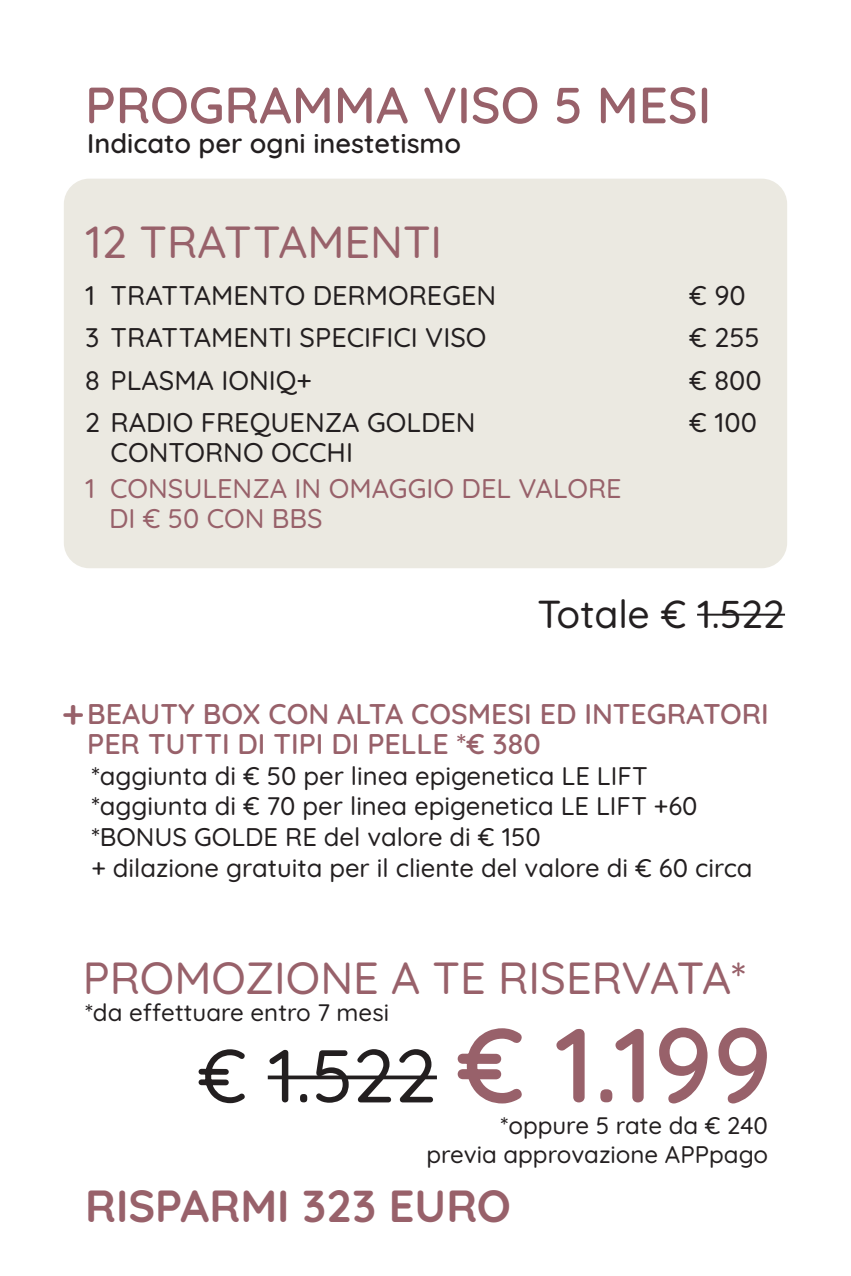
<style>
.page{position:relative;width:851px;height:1276px;background:#fff}
.page>*{position:absolute;margin:0;border:0;box-sizing:border-box;transform-origin:0 0}
.t1{font:500 75px "Quicksand";color:#231f20}
.t2{font:600 51px "Quicksand";color:#98616a}
.t3{font:500 45px "Quicksand";color:#98616a}
.t4{font:700 45px "Quicksand";color:#98616a}
.t5{font:500 39px "Quicksand";color:#231f20}
.t6{font:600 39px "Quicksand";color:#98616a}
.t7{font:600 28.5px/30px "Quicksand";color:#98616a}
.t8{font:500 27px "Quicksand";color:#231f20}
.t9{font:500 27px/30px "Quicksand";color:#98616a}
.t10{font:600 27px "Quicksand";color:#231f20}
.t11{font:500 25.5px/30.6px "Quicksand";color:#231f20}
.t12{font:500 24px/28.8px "Quicksand";color:#231f20;text-align:right}
.s1{font-weight:600;font-size:105px;color:#98616a}
</style>
<div class="page">
<div style="left:64px;top:179px;width:723px;height:389px;background:#ebe9e1;border-radius:26px"></div>
<svg style="left:268px;top:1075px;width:169px;height:4px"></svg>
<hr style="left:697px;top:613px;width:87px;height:2px;background:#231f20">
<p class="t2" style="left:85px;top:64px;width:627px">PROGRAMMA VISO 5 MESI</p>
<p class="t10" style="left:87px;top:122px;width:375px">Indicato per ogni inestetismo</p>
<p class="t3" style="left:85px;top:206px;width:358px">12 TRATTAMENTI</p>
<p class="t8" style="left:85px;top:274px;width:12px">1</p>
<p class="t8" style="left:111px;top:274px;width:387px">TRATTAMENTO DERMOREGEN</p>
<p class="t8" style="left:689px;top:274px;width:58px">€ 90</p>
<p class="t8" style="left:85px;top:316px;width:403px">3 TRATTAMENTI SPECIFICI VISO</p>
<p class="t8" style="left:689px;top:316px;width:72px">€ 255</p>
<p class="t8" style="left:85px;top:359px;width:228px">8 PLASMA IONIQ+</p>
<p class="t8" style="left:689px;top:359px;width:74px">€ 800</p>
<p class="t8" style="left:85px;top:401px;width:392px">2 RADIO FREQUENZA GOLDEN</p>
<p class="t8" style="left:111px;top:431px;width:244px">CONTORNO OCCHI</p>
<p class="t8" style="left:689px;top:401px;width:69px">€ 100</p>
<p class="t9" style="left:109px;top:470px;width:514px;text-indent:-24px">1 CONSULENZA IN OMAGGIO DEL VALORE<br>DI € 50 CON BBS</p>
<p class="t5" style="left:537px;top:583px;width:249px">Totale € 1.522</p>
<p class="t7" style="left:87px;top:696px;width:683px">BEAUTY BOX CON ALTA COSMESI ED INTEGRATORI<br>PER TUTTI DI TIPI DI PELLE *€ 380</p>
<p class="t6" style="left:62px;top:682px;width:24px">+</p>
<p class="t11" style="left:91px;top:758px;width:557px">*aggiunta di € 50 per linea epigenetica LE LIFT</p>
<p class="t11" style="left:91px;top:788px;width:607px">*aggiunta di € 70 per linea epigenetica LE LIFT +60</p>
<p class="t11" style="left:91px;top:819px;width:662px">*BONUS GOLDE RE del valore di € 150<br>+ dilazione gratuita per il cliente del valore di € 60 circa</p>
<p class="t3" style="left:83px;top:941px;width:664px">PROMOZIONE A TE RISERVATA*</p>
<p class="t12" style="left:85px;top:996px;width:305px">*da effettuare entro 7 mesi</p>
<p class="t1" style="left:198px;top:1016px;width:575px">€ 1.522 <span class="s1">€ 1.199</span></p>
<p class="t12" style="left:426px;top:1109px;width:343px">*oppure 5 rate da € 240 previa approvazione APPpago</p>
<p class="t4" style="left:85px;top:1168px;width:427px">RISPARMI 323 EURO</p>
</div>
